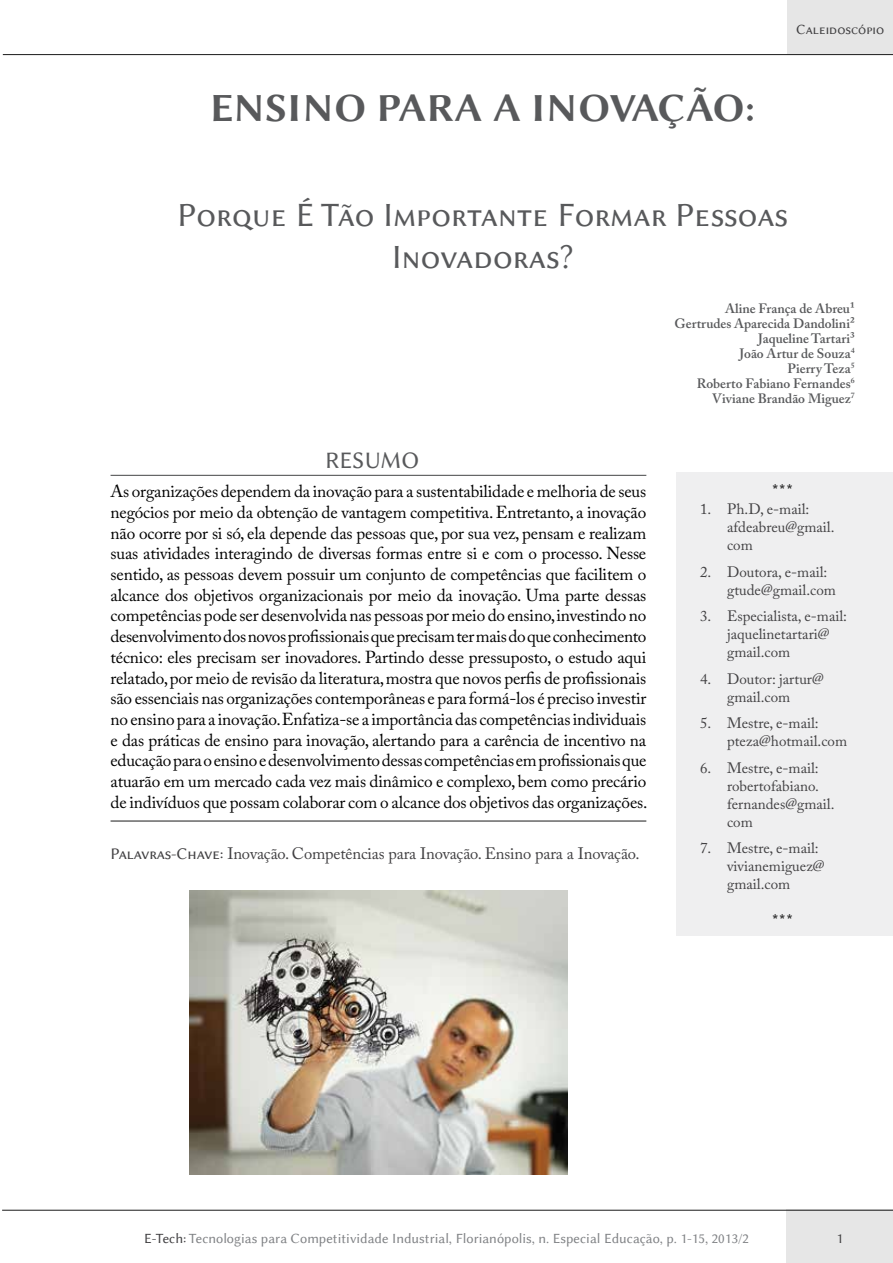
<style>
.page{position:relative;width:893px;height:1263px;background:#fff}
.page>*{position:absolute;margin:0;border:0;box-sizing:border-box;transform-origin:0 0}
.t1{font:40.5px "Lin Biolinum B";color:#58595b}
.t2{font:34.5px/41.4px "Lin Biolinum";color:#58595b;text-align:center}
.t3{font:24px "Lin Biolinum";color:#58595b}
.t4{font:17.25px/20.7px "Adobe Caslon Pro";letter-spacing:-.01em;color:#000;text-align:justify}
.t5{font:16.5px "Adobe Caslon Pro";letter-spacing:-.01em;color:#414042}
.t6{font:16.5px "Lin Biolinum";color:#000}
.t7{font:15px/18px "Adobe Caslon Pro";color:#414042}
.t8{font:14.25px "Lin Biolinum";color:#808285}
.t9{font:14.25px "Lin Biolinum Capitals";color:#414042}
.t10{font:14.25px "Lin Biolinum";color:#414042}
.t11{font:600 13.5px/15px "Adobe Caslon Pro";color:#58595b;text-align:right}
.s1{font-family:"Lin Biolinum"}
.s2{color:#414042}
</style>
<div class="page">
<div style="left:787px;top:1210px;width:106px;height:53px;background:#e6e6e6"></div>
<div style="left:787px;top:1px;width:106px;height:53px;background:#e6e6e6"></div>
<hr style="left:3px;top:54px;width:890px;height:1px;background:#1a1a1a">
<hr style="left:2px;top:1210px;width:891px;height:1px;background:#1a1a1a">
<div style="left:676px;top:472px;width:217px;height:463px;background:#efeff0"></div>
<hr style="left:111px;top:475px;width:535px;height:1px;background:#58595b">
<hr style="left:111px;top:820px;width:535px;height:1px;background:#333">
<img style="left:189px;top:890px;width:378px;height:284px">
<h1 class="t1" style="left:210px;top:80px;width:547px">ENSINO PARA A INOVAÇÃO:</h1>
<p class="t9" style="left:796px;top:21px;width:90px">Caleidoscópio</p>
<h2 class="t2" style="left:177px;top:195px;width:612px">Porque É Tão Importante Formar Pessoas<br>Inovadoras?</h2>
<p class="t11" style="left:674px;top:300px;width:182px">Aline França de Abreu¹<br>Gertrudes Aparecida Dandolini²<br>Jaqueline Tartari³<br>João Artur de Souza<sup>4<br></sup>Pierry Teza<sup>5<br></sup>Roberto Fabiano Fernandes<sup>6<br></sup>Viviane Brandão Miguez<sup>7</sup></p>
<h3 class="t3" style="left:325px;top:446px;width:96px">RESUMO</h3>
<p class="t4" style="left:111px;top:481px;width:538px">As organizações dependem da inovação para a sustentabilidade e melhoria de seus negócios por meio da obtenção de vantagem competitiva. Entretanto, a inovação não ocorre por si só, ela depende das pessoas que, por sua vez, pensam e realizam suas atividades interagindo de diversas formas entre si e com o processo. Nesse sentido, as pessoas devem possuir um conjunto de competências que facilitem o alcance dos objetivos organizacionais por meio da inovação. Uma parte dessas competências pode ser desenvolvida nas pessoas por meio do ensino, investindo no desenvolvimento dos novos profissionais que precisam ter mais do que conhecimento técnico: eles precisam ser inovadores. Partindo desse pressuposto, o estudo aqui relatado, por meio de revisão da literatura, mostra que novos perfis de profissionais são essenciais nas organizações contemporâneas e para formá-los é preciso investir no ensino para a inovação. Enfatiza-se a importância das competências individuais e das práticas de ensino para inovação, alertando para a carência de incentivo na educação para o ensino e desenvolvimento dessas competências em profissionais que atuarão em um mercado cada vez mais dinâmico e complexo, bem como precário de indivíduos que possam colaborar com o alcance dos objetivos das organizações.</p>
<p class="t5" style="left:111px;top:844px;width:531px"><span class="s1">Palavras-Chave:</span> Inovação. Competências para Inovação. Ensino para a Inovação.</p>
<p class="t6" style="left:772px;top:481px;width:23px">***</p>
<p class="t7" style="left:727px;top:500px;width:109px;text-indent:-27px">1. Ph.D, e-mail: afdeabreu@gmail. com</p>
<p class="t7" style="left:727px;top:562px;width:110px;text-indent:-27px">2. Doutora, e-mail: gtude@gmail.com</p>
<p class="t7" style="left:727px;top:607px;width:121px;text-indent:-27px">3. Especialista, e-mail: jaquelinetartari@ gmail.com</p>
<p class="t7" style="left:700px;top:670px;width:125px;text-align:center">4. Doutor: jartur@ gmail.com</p>
<p class="t7" style="left:727px;top:714px;width:121px;text-indent:-27px">5. Mestre, e-mail: pteza@hotmail.com</p>
<p class="t7" style="left:727px;top:759px;width:109px;text-indent:-27px">6. Mestre, e-mail: robertofabiano. fernandes@gmail. com</p>
<p class="t7" style="left:727px;top:839px;width:99px;text-indent:-27px">7. Mestre, e-mail: vivianemiguez@ gmail.com</p>
<p class="t6" style="left:772px;top:911px;width:23px">***</p>
<p class="t8" style="left:144px;top:1230px;width:606px"><span class="s2">E-Tech:</span> Tecnologias para Competitividade Industrial, Florianópolis, n. Especial Educação, p. 1-15, 2013/2</p>
<p class="t10" style="left:836px;top:1230px;width:8px">1</p>
</div>
